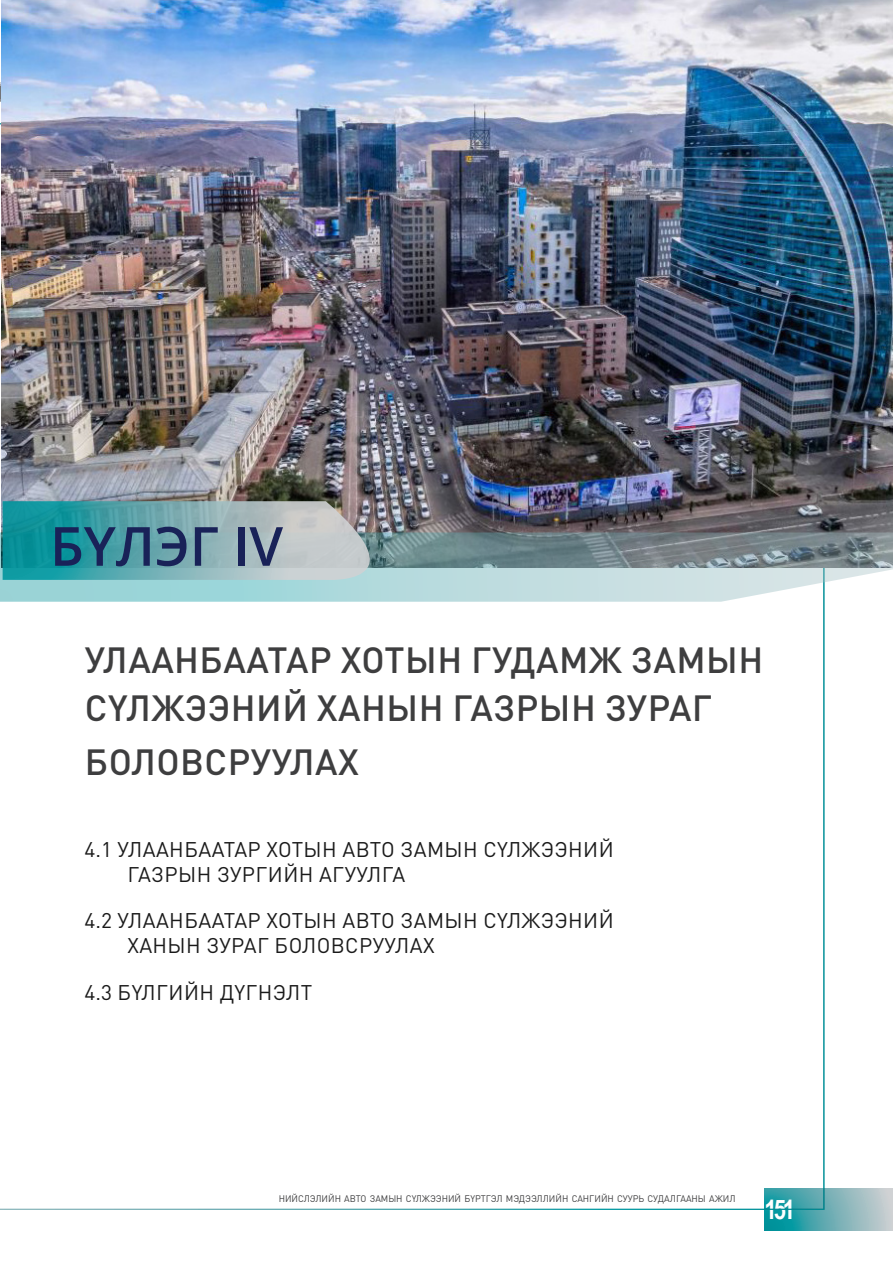
<style>
.page{position:relative;width:893px;height:1263px;background:#fff}
.page>*{position:absolute;margin:0;border:0;box-sizing:border-box;transform-origin:0 0}
.Теxt_body{font:600 54px "Open Sans";color:#192258}
.Chapter_cover_title{font:500 36px/48px "DIN Pro";letter-spacing:.015em;color:#3e3e3f}
.t1{font:700 27px "Arial Narrow";color:#fff}
.Chapter_cover_list{font:21px/25.2px "DIN Pro";letter-spacing:.02em;color:#1a1a1a}
.t2{font:9.45px "DIN Pro";color:#3e3e3f}
</style>
<div class="page">
<svg style="left:765px;top:1188px;width:128px;height:43px;background:#68afb5"></svg>
<svg style="left:0;top:86px;width:1px;height:16px"></svg>
<img style="left:1px;top:0;width:892px;height:532px">
<svg style="left:0;top:532px;width:893px;height:70px;background:#9fb9bc"></svg>
<svg style="left:3px;top:501px;width:368px;height:80px;background:#73adb1"></svg>
<p class="Теxt_body" style="left:50px;top:509px;width:234px">БҮЛЭГ IV</p>
<p class="Chapter_cover_title" style="left:85px;top:632px;width:680px">УЛААНБААТАР ХОТЫН ГУДАМЖ ЗАМЫН<br>СҮЛЖЭЭНИЙ ХАНЫН ГАЗРЫН ЗУРАГ</p>
<p class="Chapter_cover_title" style="left:85px;top:734px;width:275px">БОЛОВСРУУЛАХ</p>
<p class="Chapter_cover_list" style="left:127px;top:834px;width:488px;text-indent:-43px">4.1 УЛААНБААТАР ХОТЫН АВТО ЗАМЫН СҮЛЖЭЭНИЙ<br>ГАЗРЫН ЗУРГИЙН АГУУЛГА</p>
<p class="Chapter_cover_list" style="left:127px;top:906px;width:488px;text-indent:-43px">4.2 УЛААНБААТАР ХОТЫН АВТО ЗАМЫН СҮЛЖЭЭНИЙ<br>ХАНЫН ЗУРАГ БОЛОВСРУУЛАХ</p>
<p class="Chapter_cover_list" style="left:85px;top:978px;width:229px">4.3 БҮЛГИЙН ДҮГНЭЛТ</p>
<p class="t2" style="left:279px;top:1191px;width:458px">нийслэлийн авто замын сүлжээний бүртгэл мэдээллийн сангийн суурь судалгааны ажил</p>
<p class="t1" style="left:765px;top:1189px;width:32px">151</p>
</div>
